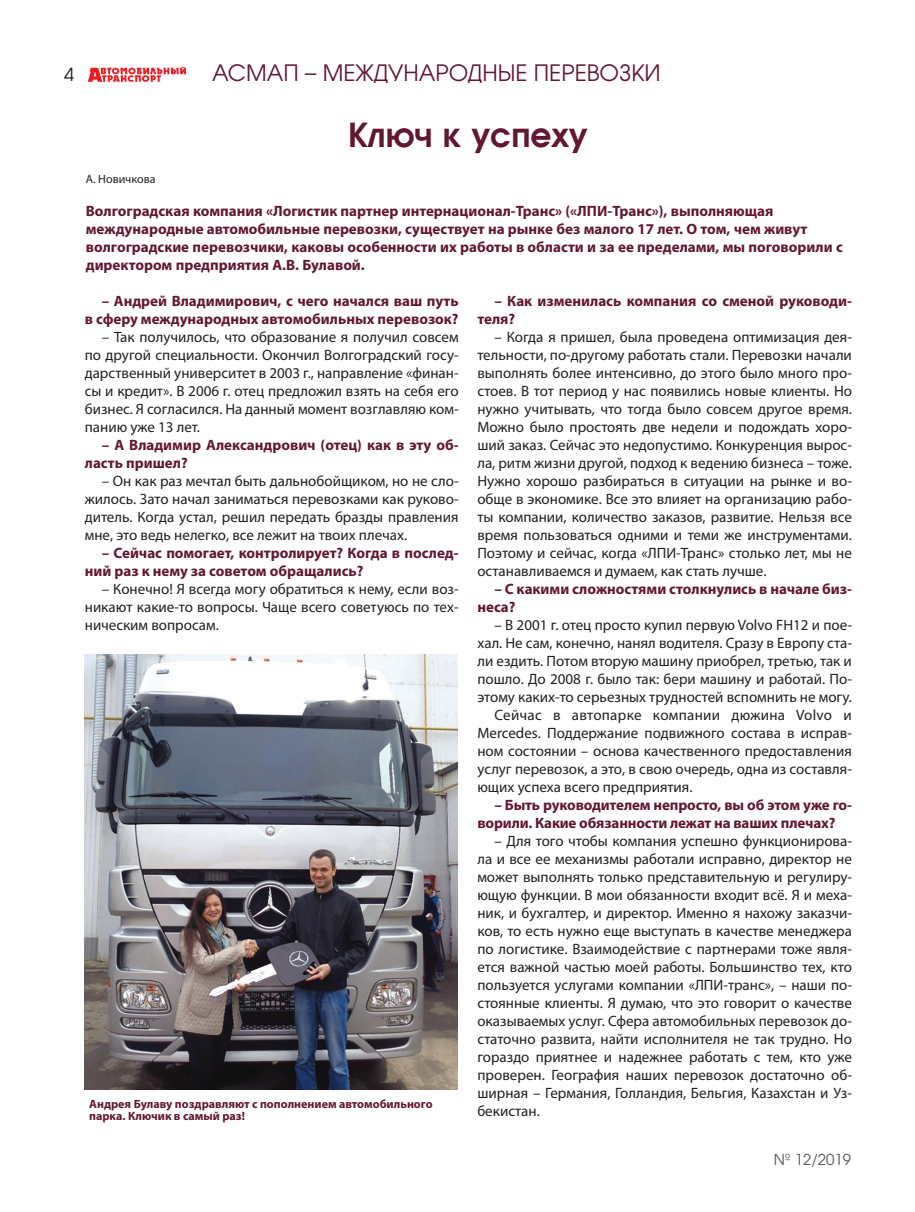
<style>
.page{position:relative;width:915px;height:1212px;background:#fff}
.page>*{position:absolute;margin:0;border:0;box-sizing:border-box;transform-origin:0 0}
.Heading{font:700 33px "AG Avalanche C";letter-spacing:-.01em;color:#621830}
.Колонтитулы{font:22.5px "AG Avalanche C";color:#621830}
.t1{font:18px "AG Avalanche C";color:#231f20}
.t2{font:15px/18px "Myriad Pro";color:#231f20;text-align:justify}
.Podzagolovok{font:700 15px/18px "Myriad Pro";color:#621830}
.t3{font:15px "AG Avalanche C";color:#57585a}
.Podpis{font:700 12px "Myriad Pro";color:#621830}
.Автор{font:12px "Myriad Pro";color:#231f20}
</style>
<div class="page">
<svg style="left:88px;top:66px;width:98px;height:16px"></svg>
<img style="left:85px;top:655px;width:372px;height:435px">
<p class="t1" style="left:64px;top:63px;width:11px">4</p>
<p class="Колонтитулы" style="left:212px;top:59px;width:450px">АСМАП – МЕЖДУНАРОДНЫЕ ПЕРЕВОЗКИ</p>
<p class="Heading" style="left:348px;top:113px;width:241px">Ключ к успеху</p>
<p class="Автор" style="left:86px;top:172px;width:71px">А. Новичкова</p>
<p class="Podzagolovok" style="left:86px;top:201px;width:758px">Волгоградская компания «Логистик партнер интернационал-Транс» («ЛПИ-Транс»), выполняющая международные автомобильные перевозки, существует на рынке без малого 17 лет. О том, чем живут волгоградские перевозчики, каковы особенности их работы в области и за ее пределами, мы поговорили с директором предприятия А.В. Булавой.</p>
<p class="Podzagolovok" style="left:85px;top:291px;width:375px;text-align:right">– Андрей Владимирович, с чего начался ваш путь<br>в сферу международных автомобильных перевозок?</p>
<p class="t2" style="left:85px;top:328px;width:375px;text-indent:17px">– Так получилось, что образование я получил совсем по другой специальности. Окончил Волгоградский госу&shy;дарственный университет в 2003 г., направление «финан&shy;сы и кредит». В 2006 г. отец предложил взять на себя его бизнес. Я согласился. На данный момент возглавляю ком&shy;панию уже 13 лет.</p>
<p class="Podzagolovok" style="left:85px;top:435px;width:375px;text-indent:17px">– А Владимир Александрович (отец) как в эту об&shy;ласть пришел?</p>
<p class="t2" style="left:85px;top:472px;width:375px;text-indent:17px">– Он как раз мечтал быть дальнобойщиком, но не сло&shy;жилось. Зато начал заниматься перевозками как руково&shy;дитель. Когда устал, решил передать бразды правления мне, это ведь нелегко, все лежит на твоих плечах.</p>
<p class="Podzagolovok" style="left:85px;top:543px;width:375px;text-indent:17px">– Сейчас помогает, контролирует? Когда в послед&shy;ний раз к нему за советом обращались?</p>
<p class="t2" style="left:85px;top:580px;width:375px;text-indent:17px">– Конечно! Я всегда могу обратиться к нему, если воз&shy;никают какие-то вопросы. Чаще всего советуюсь по тех&shy;ническим вопросам.</p>
<p class="Podzagolovok" style="left:477px;top:291px;width:376px;text-indent:17px">– Как изменилась компания со сменой руководи&shy;теля?</p>
<p class="t2" style="left:477px;top:328px;width:376px;text-indent:17px">– Когда я пришел, была проведена оптимизация дея&shy;тельности, по-другому работать стали. Перевозки начали выполнять более интенсивно, до этого было много про&shy;стоев. В тот период у нас появились новые клиенты. Но нужно учитывать, что тогда было совсем другое время.<br>Можно было простоять две недели и подождать хоро&shy;ший заказ. Сейчас это недопустимо. Конкуренция вырос&shy;ла, ритм жизни другой, подход к ведению бизнеса – тоже.<br>Нужно хорошо разбираться в ситуации на рынке и во&shy;обще в экономике. Все это влияет на организацию рабо&shy;ты компании, количество заказов, развитие. Нельзя все время пользоваться одними и теми же инструментами.<br>Поэтому и сейчас, когда «ЛПИ-Транс» столько лет, мы не останавливаемся и думаем, как стать лучше.</p>
<p class="Podzagolovok" style="left:477px;top:579px;width:376px;text-indent:17px">– С какими сложностями столкнулись в начале биз&shy;неса?</p>
<p class="t2" style="left:477px;top:616px;width:376px;text-indent:17px">– В 2001 г. отец просто купил первую Volvo FH12 и пое&shy;хал. Не сам, конечно, нанял водителя. Сразу в Европу ста&shy;ли ездить. Потом вторую машину приобрел, третью, так и пошло. До 2008 г. было так: бери машину и работай. По&shy;этому каких-то серьезных трудностей вспомнить не могу.</p>
<p class="t2" style="left:477px;top:706px;width:376px;text-indent:17px">Сейчас в автопарке компании дюжина Volvo и Mercedes. Поддержание подвижного состава в исправ&shy;ном состоянии – основа качественного предоставления услуг перевозок, а это, в свою очередь, одна из составля&shy;ющих успеха всего предприятия.</p>
<p class="Podzagolovok" style="left:477px;top:795px;width:376px;text-indent:17px">– Быть руководителем непросто, вы об этом уже го&shy;ворили. Какие обязанности лежат на ваших плечах?</p>
<p class="t2" style="left:477px;top:832px;width:376px;text-indent:17px">– Для того чтобы компания успешно функционирова&shy;ла и все ее механизмы работали исправно, директор не может выполнять только представительную и регулиру&shy;ющую функции. В мои обязанности входит всё. Я и меха&shy;ник, и бухгалтер, и директор. Именно я нахожу заказчи&shy;ков, то есть нужно еще выступать в качестве менеджера по логистике. Взаимодействие с партнерами тоже явля&shy;ется важной частью моей работы. Большинство тех, кто пользуется услугами компании «ЛПИ-транс», – наши по&shy;стоянные клиенты. Я думаю, что это говорит о качестве оказываемых услуг. Сфера автомобильных перевозок до&shy;статочно развита, найти исполнителя не так трудно. Но гораздо приятнее и надежнее работать с тем, кто уже проверен. География наших перевозок достаточно об&shy;ширная – Германия, Голландия, Бельгия, Казахстан и Уз&shy;бекистан.</p>
<p class="Podpis" style="left:89px;top:1096px;width:345px">Андрея Булаву поздравляют с пополнением автомобильного</p>
<p class="Podpis" style="left:89px;top:1108px;width:157px">парка. Ключик в самый раз!</p>
<p class="t3" style="left:773px;top:1150px;width:79px">№ 12/2019</p>
</div>
